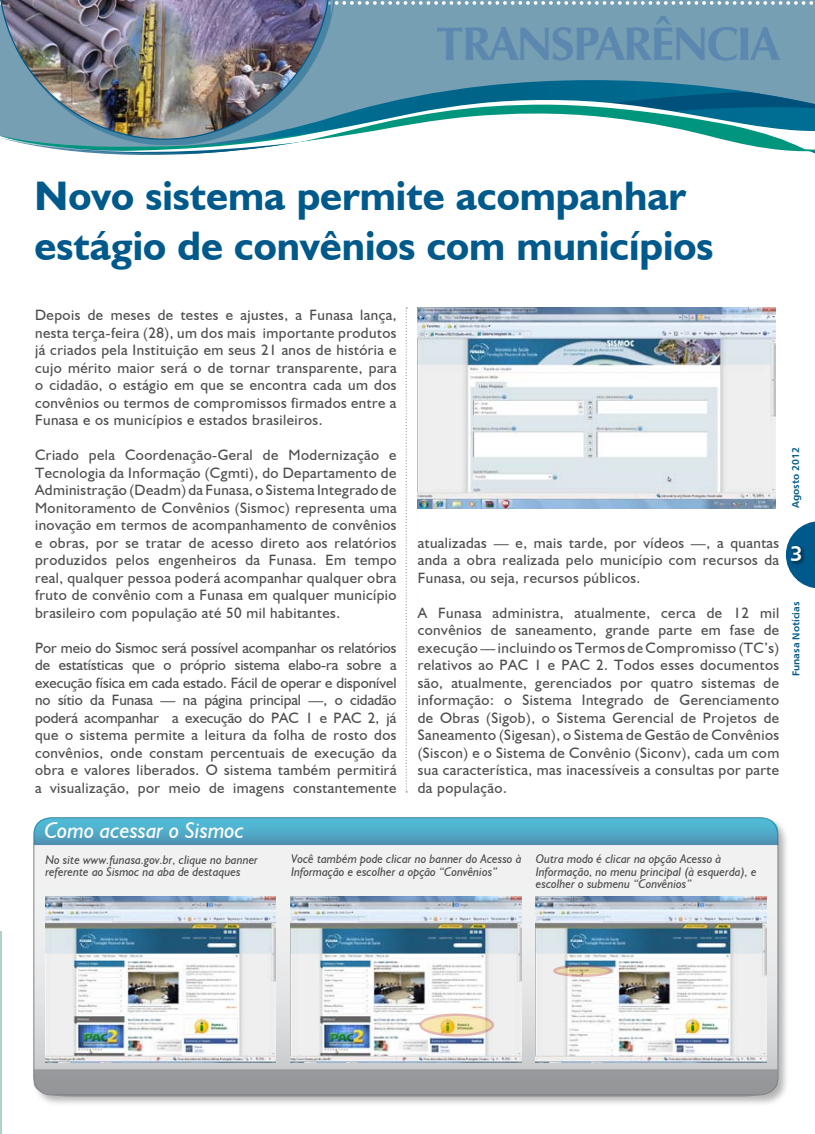
<style>
.page{position:relative;width:815px;height:1134px;background:#fff}
.page>*{position:absolute;margin:0;border:0;box-sizing:border-box;transform-origin:0 0}
.t1{font:700 47.5px "Zapf Humanist 601 BT";letter-spacing:-.03em;color:#5c87af}
.t2{font:700 41.25px/49.5px "Humanist 521 BT";color:#00598b}
.t3{font:italic 22.5px "Humanist 521 BT";color:#fff}
.t4{font:21.25px "Humanist 777 BT Bold B";color:#fff}
.t5{font:15px/17.5px "Humanist 521 BT";letter-spacing:.03em;color:#4d4d4f;text-align:justify}
.t6{font:italic 12.5px/12.5px "Humanist 521 BT";color:#4d4d4f}
.t7{font:10px "Humanist 777 BT Bold B";color:#00598b}
</style>
<div class="page">
<div style="left:336px;top:0;width:479px;height:44px;background:#779fb3"></div>
<div style="left:336px;top:44px;width:479px;height:15px;background:#779fb3"></div>
<svg style="left:31px;top:59px;width:784px;height:96px"></svg>
<svg style="left:786px;top:521px;width:29px;height:67px"></svg>
<svg style="left:336px;top:1px;width:479px;height:4px"></svg>
<div style="left:789px;top:544px;width:17px;height:23px;background:#000;opacity:.6"></div>
<hr style="left:0;top:932px;width:1px;height:202px;background:#b4d0ca">
<img style="left:423px;top:307px;width:353px;height:201px">
<div style="left:3px;top:0;width:333px;height:145px;background:#00598b;opacity:.4"></div>
<img style="left:0;top:0;width:331px;height:140px">
<div style="left:32px;top:816px;width:758px;height:291px;background:#000;opacity:.3"></div>
<svg style="left:36px;top:845px;width:740px;height:224px"></svg>
<svg style="left:34px;top:817px;width:744px;height:28px;background:#51a9c5"></svg>
<svg style="left:34px;top:1069px;width:744px;height:27px;background:#95979a"></svg>
<img style="left:45px;top:896px;width:231px;height:166px">
<img style="left:290px;top:896px;width:231px;height:166px">
<img style="left:536px;top:896px;width:231px;height:166px">
<svg style="left:421px;top:1015px;width:72px;height:20px"></svg>
<div style="left:419px;top:1013px;width:75px;height:23px;border:2px solid #b12f16;border-radius:50%"></div>
<svg style="left:554px;top:966px;width:57px;height:10px"></svg>
<div style="left:553px;top:965px;width:59px;height:12px;border:2px solid #b12f16;border-radius:50%"></div>
<div style="left:410px;top:296px;width:13px;height:496px;background:#000;opacity:.25"></div>
<svg style="left:406px;top:308px;width:1px;height:484px"></svg>
<h1 class="t1" style="left:436px;top:14px;width:345px">TRANSPARÊNCIA</h1>
<h2 class="t2" style="left:35px;top:170px;width:680px">Novo sistema permite acompanhar estágio de convênios com municípios</h2>
<p class="t5" style="left:35px;top:306px;width:363px">Depois de meses de testes e ajustes, a Funasa lança, nesta terça-feira (28), um dos mais importante produtos já criados pela Instituição em seus 21 anos de história e cujo mérito maior será o de tornar transparente, para o cidadão, o estágio em que se encontra cada um dos convênios ou termos de compromissos firmados entre a Funasa e os municípios e estados brasileiros.</p>
<p class="t5" style="left:35px;top:446px;width:363px">Criado pela Coordenação-Geral de Modernização e Tecnologia da Informação (Cgmti), do Departamento de Administração (Deadm) da Funasa, o Sistema Integrado de Monitoramento de Convênios (Sismoc) representa uma inovação em termos de acompanhamento de convênios e obras, por se tratar de acesso direto aos relatórios produzidos pelos engenheiros da Funasa. Em tempo real, qualquer pessoa poderá acompanhar qualquer obra fruto de convênio com a Funasa em qualquer município brasileiro com população até 50 mil habitantes.</p>
<p class="t5" style="left:35px;top:638px;width:363px">Por meio do Sismoc será possível acompanhar os relatórios de estatísticas que o próprio sistema elabo-ra sobre a execução física em cada estado. Fácil de operar e disponível no sítio da Funasa — na página principal —, o cidadão poderá acompanhar a execução do PAC 1 e PAC 2, já que o sistema permite a leitura da folha de rosto dos convênios, onde constam percentuais de execução da obra e valores liberados. O sistema também permitirá a visualização, por meio de imagens constantemente</p>
<p class="t5" style="left:418px;top:533px;width:363px">atualizadas — e, mais tarde, por vídeos —, a quantas anda a obra realizada pelo município com recursos da Funasa, ou seja, recursos públicos.</p>
<p class="t5" style="left:418px;top:603px;width:363px">A Funasa administra, atualmente, cerca de 12 mil convênios de saneamento, grande parte em fase de execução — incluindo os Termos de Compromisso (TC’s) relativos ao PAC 1 e PAC 2. Todos esses documentos são, atualmente, gerenciados por quatro sistemas de informação: o Sistema Integrado de Gerenciamento de Obras (Sigob), o Sistema Gerencial de Projetos de Saneamento (Sigesan), o Sistema de Gestão de Convênios (Siscon) e o Sistema de Convênio (Siconv), cada um com sua característica, mas inacessíveis a consultas por parte da população.</p>
<h3 class="t3" style="left:44px;top:816px;width:201px">Como acessar o Sismoc</h3>
<p class="t6" style="left:45px;top:853px;width:214px">No site www.funasa.gov.br, clique no banner referente ao Sismoc na aba de destaques</p>
<p class="t6" style="left:291px;top:852px;width:232px">Você também pode clicar no banner do Acesso à<br>Informação e escolher a opção “Convênios”</p>
<p class="t6" style="left:536px;top:852px;width:222px">Outra modo é clicar na opção Acesso à<br>Informação, no menu principal (à esquerda), e escolher o submenu “Convênios”</p>
<p class="t7" style="left:789px;top:508px;width:62px;rotate:-90deg">Agosto 2012</p>
<h3 class="t4" style="left:790px;top:540px;width:14px">3</h3>
<p class="t7" style="left:790px;top:676px;width:76px;rotate:-90deg">Funasa Notícias</p>
</div>
